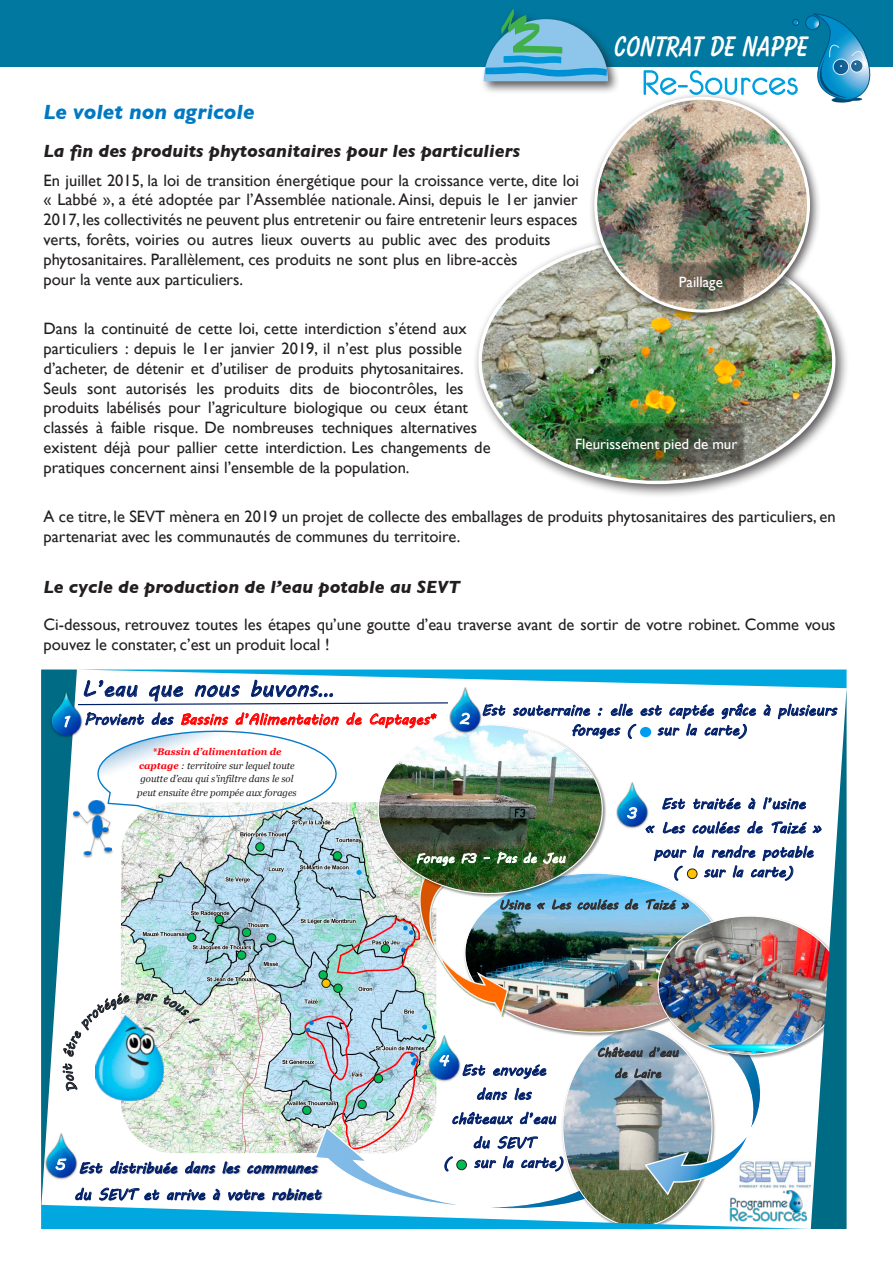
<style>
.page{position:relative;width:893px;height:1263px;background:#fff}
.page>*{position:absolute;margin:0;border:0;box-sizing:border-box;transform-origin:0 0}
.t1{font:700 28.95px "Balloon BT";color:#fff}
.t2{font:21.9px "MV Boli";letter-spacing:.005em;color:#001f69}
.t3{font:italic 700 21px "Gill Sans";color:#0079c2}
.t4{font:italic 700 18px "Gill Sans";color:#231f20}
.t5{font:16.5px/19.8px "Gill Sans";color:#231f20}
.t6{font:15px/24.2px "MV Boli";color:#001f69}
.t7{font:15px "MV Boli";color:#f00}
.t8{font:15px "Gill Sans";color:#fff}
.t9{font:15px "MV Boli";color:#fff}
.t10{font:12.9px "MV Boli";color:#312f30}
.t11{font:12.9px "MV Boli";color:#fff}
.t12{font:12.3px "MV Boli";color:#312f30}
.t13{font:italic 9.6px/13.6px "Georgia";color:#231f20;text-align:center}
.s1{color:#001f69}
.s2{font-weight:700;color:#ff000d}
</style>
<div class="page">
<div style="left:0;top:0;width:893px;height:67px;background:#0078a0"></div>
<div style="left:480px;top:6px;width:141px;height:88px;background:#231f20;opacity:.75"></div>
<svg style="left:484px;top:9px;width:124px;height:72px"></svg>
<svg style="left:832px;top:97px;width:22px;height:6px"></svg>
<svg style="left:644px;top:14px;width:227px;height:87px"></svg>
<img style="left:41px;top:669px;width:806px;height:560px">
<div style="left:472px;top:232px;width:377px;height:266px;background:#231f20;opacity:.75"></div>
<img style="left:480px;top:240px;width:354px;height:242px">
<div style="left:589px;top:91px;width:233px;height:234px;background:#231f20;opacity:.75"></div>
<img style="left:596px;top:98px;width:212px;height:213px;border-radius:106px">
<svg style="left:658px;top:262px;width:86px;height:40px;background:#6d6757"></svg>
<img style="left:568px;top:423px;width:177px;height:42px">
<h1 class="t1" style="left:615px;top:29px;width:195px">CONTRAT DE NAPPE</h1>
<p class="t3" style="left:44px;top:103px;width:213px">Le volet non agricole</p>
<p class="t4" style="left:44px;top:141px;width:478px">La fin des produits phytosanitaires pour les particuliers</p>
<p class="t5" style="left:44px;top:171px;width:537px">En juillet 2015, la loi de transition énergétique pour la croissance verte, dite loi « Labbé », a été adoptée par l’Assemblée nationale. Ainsi, depuis le 1er janvier 2017, les collectivités ne peuvent plus entretenir ou faire entretenir leurs espaces verts, forêts, voiries ou autres lieux ouverts au public avec des produits phytosanitaires. Parallèlement, ces produits ne sont plus en libre-accès<br>pour la vente aux particuliers.</p>
<p class="t5" style="left:44px;top:320px;width:449px">Dans la continuité de cette loi, cette interdiction s’étend aux particuliers : depuis le 1er janvier 2019, il n’est plus possible d’acheter, de détenir et d’utiliser de produits phytosanitaires.<br>Seuls sont autorisés les produits dits de biocontrôles, les produits labélisés pour l’agriculture biologique ou ceux étant classés à faible risque. De nombreuses techniques alternatives existent déjà pour pallier cette interdiction. Les changements de pratiques concernent ainsi l’ensemble de la population.</p>
<p class="t5" style="left:44px;top:508px;width:793px">A ce titre, le SEVT mènera en 2019 un projet de collecte des emballages de produits phytosanitaires des particuliers, en partenariat avec les communautés de communes du territoire.</p>
<p class="t4" style="left:44px;top:577px;width:418px">Le cycle de production de l’eau potable au SEVT</p>
<p class="t5" style="left:44px;top:616px;width:793px">Ci-dessous, retrouvez toutes les étapes qu’une goutte d’eau traverse avant de sortir de votre robinet. Comme vous pouvez le constater, c’est un produit local !</p>
<h2 class="t2" style="left:82px;top:679px;width:254px">L’eau que nous buvons…</h2>
<p class="t7" style="left:84px;top:713px;width:352px"><span class="s1">Provient des</span> Bassins d’Alimentation de Captages*</p>
<p class="t8" style="left:679px;top:276px;width:45px">Paillage</p>
<p class="t8" style="left:575px;top:438px;width:164px">Fleurissement pied de mur</p>
<p class="t6" style="left:571px;top:701px;width:267px;line-height:19.8px;text-indent:-90px">Est souterraine : elle est captée grâce à plusieurs forages (</p>
<p class="t9" style="left:63px;top:715px;width:8px">1</p>
<p class="t9" style="left:460px;top:712px;width:12px">2</p>
<p class="t6" style="left:657px;top:719px;width:92px">sur la carte)</p>
<p class="t13" style="left:137px;top:745px;width:161px"><span class="s2">*Bassin d’alimentation de captage</span> : territoire sur lequel toute goutte d’eau qui s’infiltre dans le sol peut ensuite être pompée aux forages</p>
<p class="t9" style="left:55px;top:1158px;width:12px">5</p>
<p class="t6" style="left:74px;top:1155px;width:248px;line-height:26.5px">Est distribuée dans les communes du SEVT et arrive à votre robinet</p>
<p class="t9" style="left:627px;top:806px;width:12px">3</p>
<p class="t6" style="left:645px;top:792px;width:178px;text-align:center">Est traitée à l’usine<br>« Les coulées de Taizé » pour la rendre potable</p>
<p class="t6" style="left:673px;top:860px;width:9px">(</p>
<p class="t6" style="left:703px;top:860px;width:92px">sur la carte)</p>
<p class="t11" style="left:416px;top:852px;width:151px">Forage F3 – Pas de Jeu</p>
<p class="t10" style="left:499px;top:899px;width:192px">Usine « Les coulées de Taizé »</p>
<p class="t9" style="left:439px;top:1054px;width:12px">4</p>
<p class="t6" style="left:451px;top:1059px;width:106px;text-align:center">Est envoyée dans les châteaux d’eau du SEVT</p>
<p class="t6" style="left:443px;top:1151px;width:9px">(</p>
<p class="t6" style="left:474px;top:1151px;width:92px">sur la carte)</p>
<p class="t12" style="left:597px;top:1047px;width:83px">Château d’eau</p>
</div>
